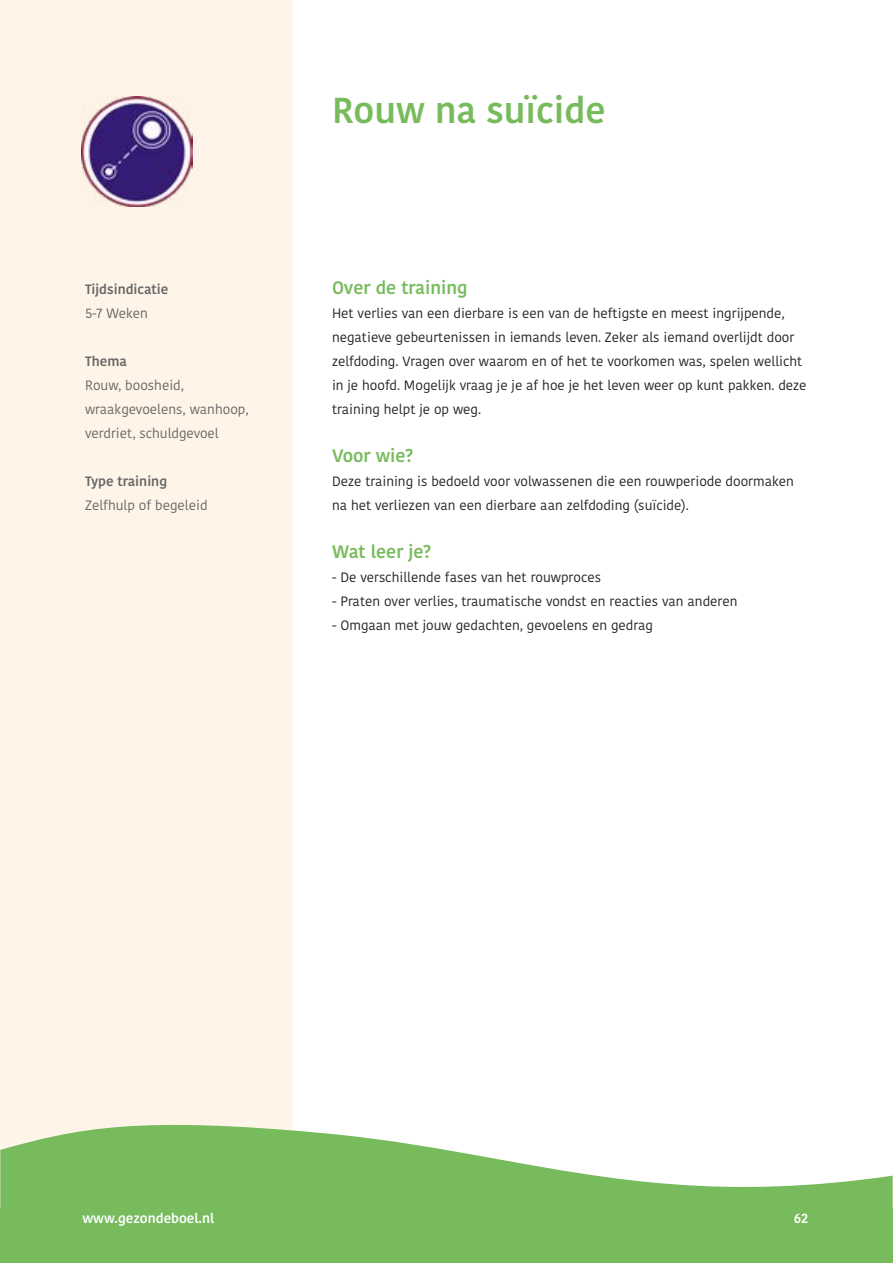
<style>
.page{position:relative;width:893px;height:1263px;background:#fff}
.page>*{position:absolute;margin:0;border:0;box-sizing:border-box;transform-origin:0 0}
.t1{font:600 36px "Kohinoor Devanagari";color:#77bb5d}
.t2{font:600 18px "Kohinoor Devanagari";color:#77bb5d}
.t3{font:13.5px/24px "Kohinoor Devanagari";color:#212121}
.t4{font:13.5px/24px "Kohinoor Devanagari";color:#666}
.t5{font:600 13.5px "Kohinoor Devanagari";color:#666}
.t6{font:600 13.5px "Kohinoor Devanagari";color:#fff}
</style>
<div class="page">
<div style="left:0;top:0;width:292px;height:1258px;background:#fef4e7"></div>
<div style="left:0;top:1209px;width:893px;height:54px;background:#77bb5d"></div>
<svg style="left:0;top:1124px;width:893px;height:85px;fill:#77bb5d"></svg>
<img style="left:81px;top:97px;width:111px;height:110px">
<p class="t5" style="left:85px;top:281px;width:85px">Tijdsindicatie</p>
<p class="t4" style="left:85px;top:301px;width:65px">5-7 Weken</p>
<p class="t5" style="left:85px;top:353px;width:43px">Thema</p>
<p class="t4" style="left:85px;top:373px;width:165px">Rouw, boosheid, wraakgevoelens, wanhoop, verdriet, schuldgevoel</p>
<p class="t5" style="left:85px;top:473px;width:84px">Type training</p>
<p class="t4" style="left:85px;top:493px;width:124px">Zelfhulp of begeleid</p>
<h1 class="t1" style="left:332px;top:89px;width:275px">Rouw na suïcide</h1>
<h2 class="t2" style="left:332px;top:277px;width:137px">Over de training</h2>
<p class="t3" style="left:332px;top:301px;width:476px">Het verlies van een dierbare is een van de heftigste en meest ingrijpende, negatieve gebeurtenissen in iemands leven. Zeker als iemand overlijdt door zelfdoding. Vragen over waarom en of het te voorkomen was, spelen wellicht in je hoofd. Mogelijk vraag je je af hoe je het leven weer op kunt pakken. deze training helpt je op weg.</p>
<h2 class="t2" style="left:332px;top:445px;width:83px">Voor wie?</h2>
<p class="t3" style="left:332px;top:469px;width:463px">Deze training is bedoeld voor volwassenen die een rouwperiode doormaken na het verliezen van een dierbare aan zelfdoding (suïcide).</p>
<h2 class="t2" style="left:332px;top:541px;width:101px">Wat leer je?</h2>
<p class="t3" style="left:332px;top:565px;width:271px">- De verschillende fases van het rouwproces</p>
<p class="t3" style="left:332px;top:589px;width:407px">- Praten over verlies, traumatische vondst en reacties van anderen</p>
<p class="t3" style="left:332px;top:613px;width:322px">- Omgaan met jouw gedachten, gevoelens en gedrag</p>
<p class="t6" style="left:82px;top:1210px;width:133px">www.gezondeboel.nl</p>
<p class="t6" style="left:794px;top:1210px;width:16px">62</p>
</div>
